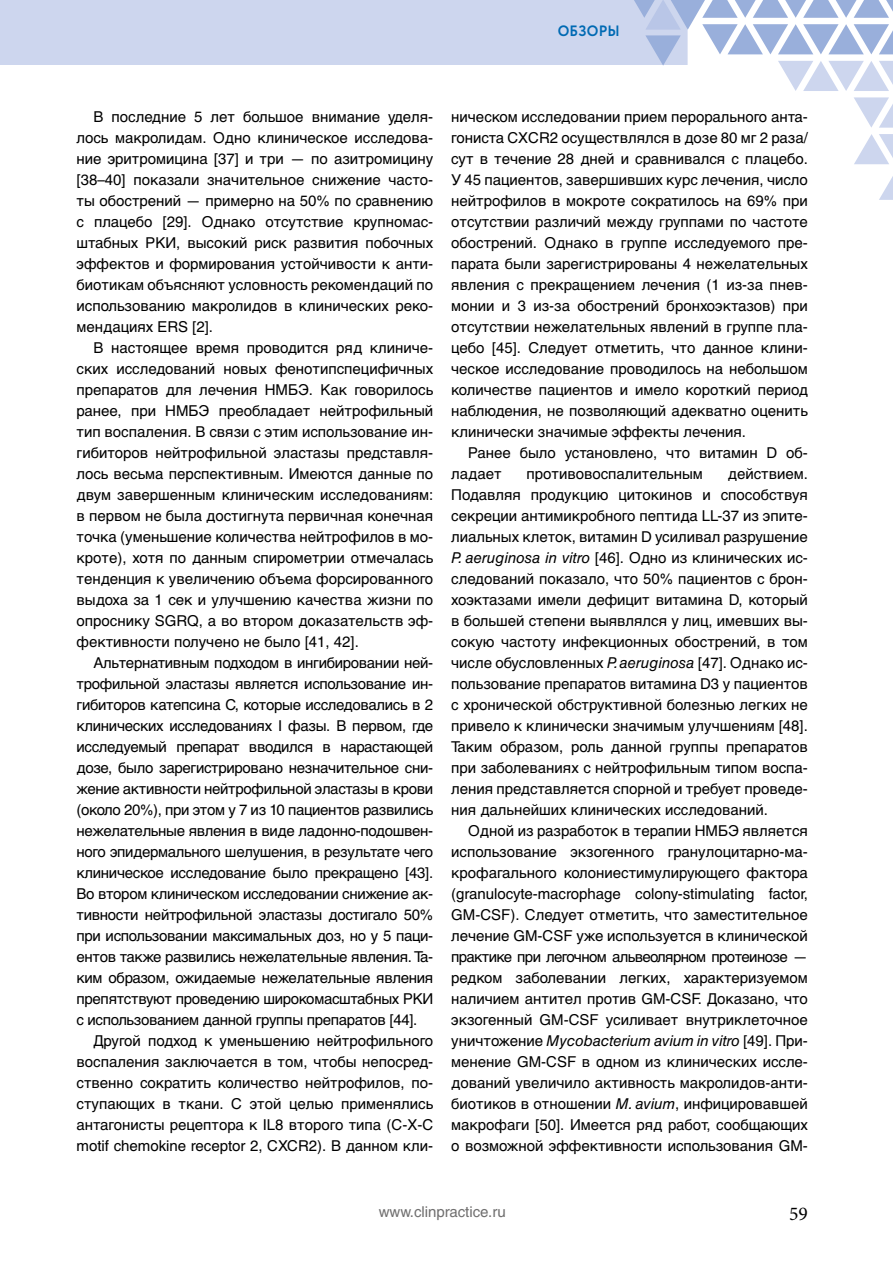
<style>
.page{position:relative;width:893px;height:1263px;background:#fff}
.page>*{position:absolute;margin:0;border:0;box-sizing:border-box;transform-origin:0 0}
.t1{font:19.5px "Minion Pro";color:#000}
.t2{font:15px/21px "Helvetica Cyrillic";color:#000;text-align:justify}
.t3{font:15px "Helvetica Cyrillic";color:#706f6f}
.t4{font:700 15px "Circe";letter-spacing:.01em;color:#006ab3;scale:.95 1}
.s1{font-style:italic}
</style>
<div class="page">
<svg style="left:854px;top:97px;width:39px;height:31px"></svg>
<svg style="left:854px;top:134px;width:39px;height:30px"></svg>
<svg style="left:879px;top:176px;width:14px;height:24px"></svg>
<svg style="left:0;top:0;width:893px;height:91px"></svg>
<p class="t4" style="left:558px;top:21px;width:67px">ОБЗОРЫ</p>
<p class="t2" style="left:77px;top:107px;width:358px;text-indent:17px">В последние 5 лет большое внимание уделя&shy;лось макролидам. Одно клиническое исследова&shy;ние эритромицина [37] и три — по азитромицину [38–40] показали значительное снижение часто&shy;ты обострений — примерно на 50% по сравнению с плацебо [29]. Однако отсутствие крупномас&shy;штабных РКИ, высокий риск развития побочных эффектов и формирования устойчивости к анти&shy;биотикам объясняют условность рекомендаций по использованию макролидов в клинических реко&shy;мендациях ERS [2].</p>
<p class="t2" style="left:77px;top:338px;width:358px;text-indent:17px">В настоящее время проводится ряд клиниче&shy;ских исследований новых фенотипспецифичных препаратов для лечения НМБЭ. Как говорилось ранее, при НМБЭ преобладает нейтрофильный тип воспаления. В связи с этим использование ин&shy;гибиторов нейтрофильной эластазы представля&shy;лось весьма перспективным. Имеются данные по двум завершенным клиническим исследованиям: в первом не была достигнута первичная конечная точка (уменьшение количества нейтрофилов в мо&shy;кроте), хотя по данным спирометрии отмечалась тенденция к увеличению объема форсированного выдоха за 1 сек и улучшению качества жизни по опроснику SGRQ, а во втором доказательств эф&shy;фективности получено не было [41, 42].</p>
<p class="t2" style="left:77px;top:653px;width:358px;text-indent:17px">Альтернативным подходом в ингибировании ней&shy;трофильной эластазы является использование ин&shy;гибиторов катепсина С, которые исследовались в 2 клинических исследованиях I фазы. В первом, где исследуемый препарат вводился в нарастающей дозе, было зарегистрировано незначительное сни&shy;жение активности нейтрофильной эластазы в крови (около 20%), при этом у 7 из 10 пациентов развились нежелательные явления в виде ладонно-подошвен&shy;ного эпидермального шелушения, в результате чего клиническое исследование было прекращено [43].<br>Во втором клиническом исследовании снижение ак&shy;тивности нейтрофильной эластазы достигало 50% при использовании максимальных доз, но у 5 паци&shy;ентов также развились нежелательные явления. Та&shy;ким образом, ожидаемые нежелательные явления препятствуют проведению широкомасштабных РКИ с использованием данной группы препаратов [44].</p>
<p class="t2" style="left:77px;top:1031px;width:358px;text-indent:17px">Другой подход к уменьшению нейтрофильного воспаления заключается в том, чтобы непосред&shy;ственно сократить количество нейтрофилов, по&shy;ступающих в ткани. С этой целью применялись антагонисты рецептора к IL8 второго типа (C-X-C motif chemokine receptor 2, CXCR2). В данном кли-</p>
<p class="t2" style="left:451px;top:107px;width:358px">ническом исследовании прием перорального анта&shy;гониста СХСR2 осуществлялся в дозе 80 мг 2 раза/ сут в течение 28 дней и сравнивался с плацебо.<br>У 45 пациентов, завершивших курс лечения, число нейтрофилов в мокроте сократилось на 69% при отсутствии различий между группами по частоте обострений. Однако в группе исследуемого пре&shy;парата были зарегистрированы 4 нежелательных явления с прекращением лечения (1 из-за пнев&shy;монии и 3 из-за обострений бронхоэктазов) при отсутствии нежелательных явлений в группе пла&shy;цебо [45]. Следует отметить, что данное клини&shy;ческое исследование проводилось на небольшом количестве пациентов и имело короткий период наблюдения, не позволяющий адекватно оценить клинически значимые эффекты лечения.</p>
<p class="t2" style="left:451px;top:443px;width:358px;text-indent:17px">Ранее было установлено, что витамин D об&shy;ладает</p>
<p class="t2" style="left:451px;top:464px;width:358px;text-indent:277px">действием.<br>Подавляя продукцию цитокинов и способствуя секреции антимикробного пептида LL-37 из эпите&shy;лиальных клеток, витамин D усиливал разрушение <span class="s1">P. aeruginosa in vitro</span> [46]. Одно из клинических ис&shy;следований показало, что 50% пациентов с брон&shy;хоэктазами имели дефицит витамина D, который в большей степени выявлялся у лиц, имевших вы&shy;сокую частоту инфекционных обострений, в том числе обусловленных <span class="s1">P. aeruginosa</span> [47]. Однако ис&shy;пользование препаратов витамина D3 у пациентов с хронической обструктивной болезнью легких не привело к клинически значимым улучшениям [48].<br>Таким образом, роль данной группы препаратов при заболеваниях с нейтрофильным типом воспа&shy;ления представляется спорной и требует проведе&shy;ния дальнейших клинических исследований.</p>
<p class="t2" style="left:451px;top:821px;width:358px;text-indent:17px">Одной из разработок в терапии НМБЭ является использование экзогенного гранулоцитарно-ма&shy;крофагального колониестимулирующего фактора (granulocyte-macrophage colony-stimulating factor, GM-CSF). Следует отметить, что заместительное лечение GM-CSF уже используется в клинической практике при легочном альвеолярном протеинозе — редком заболевании легких, характеризуемом наличием антител против GM-CSF. Доказано, что экзогенный GM-CSF усиливает внутриклеточное уничтожение <span class="s1">Mycobacterium avium in vitro</span> [49]. При&shy;менение GM-CSF в одном из клинических иссле&shy;дований увеличило активность макролидов-анти&shy;биотиков в отношении <span class="s1">M. avium</span>, инфицировавшей макрофаги [50]. Имеется ряд работ, сообщающих о возможной эффективности использования GM-</p>
<p class="t2" style="left:526px;top:464px;width:178px">противовоспалительным</p>
<p class="t3" style="left:379px;top:1203px;width:128px">www.clinpractice.ru</p>
<h1 class="t1" style="left:789px;top:1200px;width:20px">59</h1>
</div>
